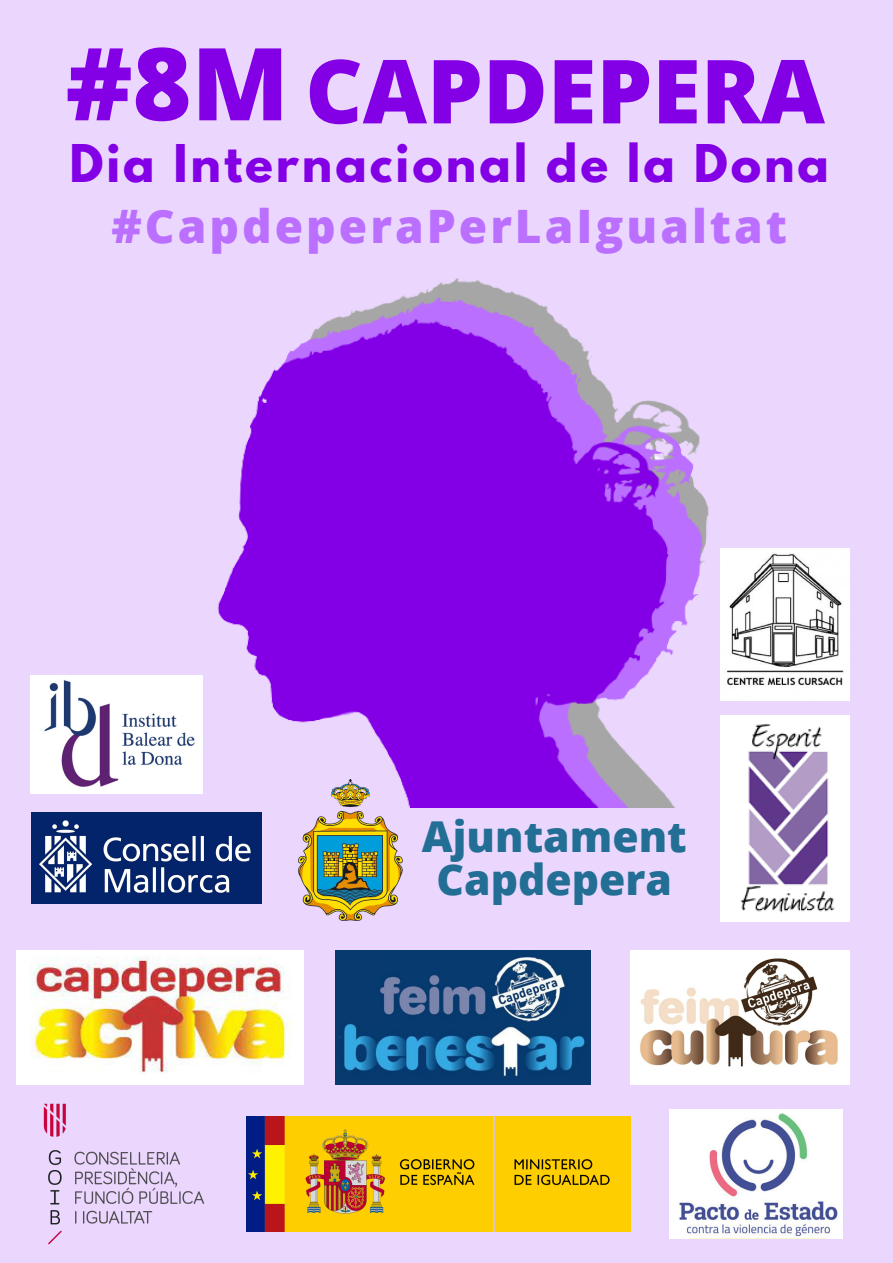
<style>
.page{position:relative;width:893px;height:1263px;background:#ebd7fe}
.page>*{position:absolute;margin:0;border:0;box-sizing:border-box;transform-origin:0 0}
.t1{font:800 100.73px "Open Sans";color:#8300e6}
.t2{font:800 88.5px "Open Sans";color:#8300e6}
.t3{font:700 46.05px "League Spartan";letter-spacing:.065em;color:#8300e6}
.t4{font:800 46.05px "Open Sans";letter-spacing:.065em;color:#bb6ffe}
.t5{font:800 42.6px "Open Sans";color:#226e94}
</style>
<div class="page">
<img style="left:175px;top:278px;width:534px;height:529px">
<img style="left:246px;top:1116px;width:385px;height:116px">
<img style="left:670px;top:1110px;width:172px;height:129px">
<img style="left:721px;top:716px;width:128px;height:206px">
<img style="left:280px;top:779px;width:135px;height:142px">
<img style="left:43px;top:1103px;width:162px;height:142px">
<img style="left:30px;top:675px;width:172px;height:118px">
<img style="left:631px;top:950px;width:218px;height:135px">
<img style="left:336px;top:950px;width:255px;height:135px">
<img style="left:32px;top:813px;width:229px;height:91px">
<img style="left:17px;top:950px;width:286px;height:135px">
<img style="left:721px;top:548px;width:128px;height:152px">
<p class="t1" style="left:66px;top:13px;width:224px">#8M</p>
<p class="t2" style="left:305px;top:29px;width:521px">CAPDEPERA</p>
<p class="t3" style="left:69px;top:140px;width:761px">Dia Internacional de la Dona</p>
<p class="t4" style="left:111px;top:193px;width:677px">#CapdeperaPerLaIgualtat</p>
<p class="t5" style="left:422px;top:806px;width:266px">Ajuntament</p>
<p class="t5" style="left:436px;top:850px;width:237px">Capdepera</p>
</div>
